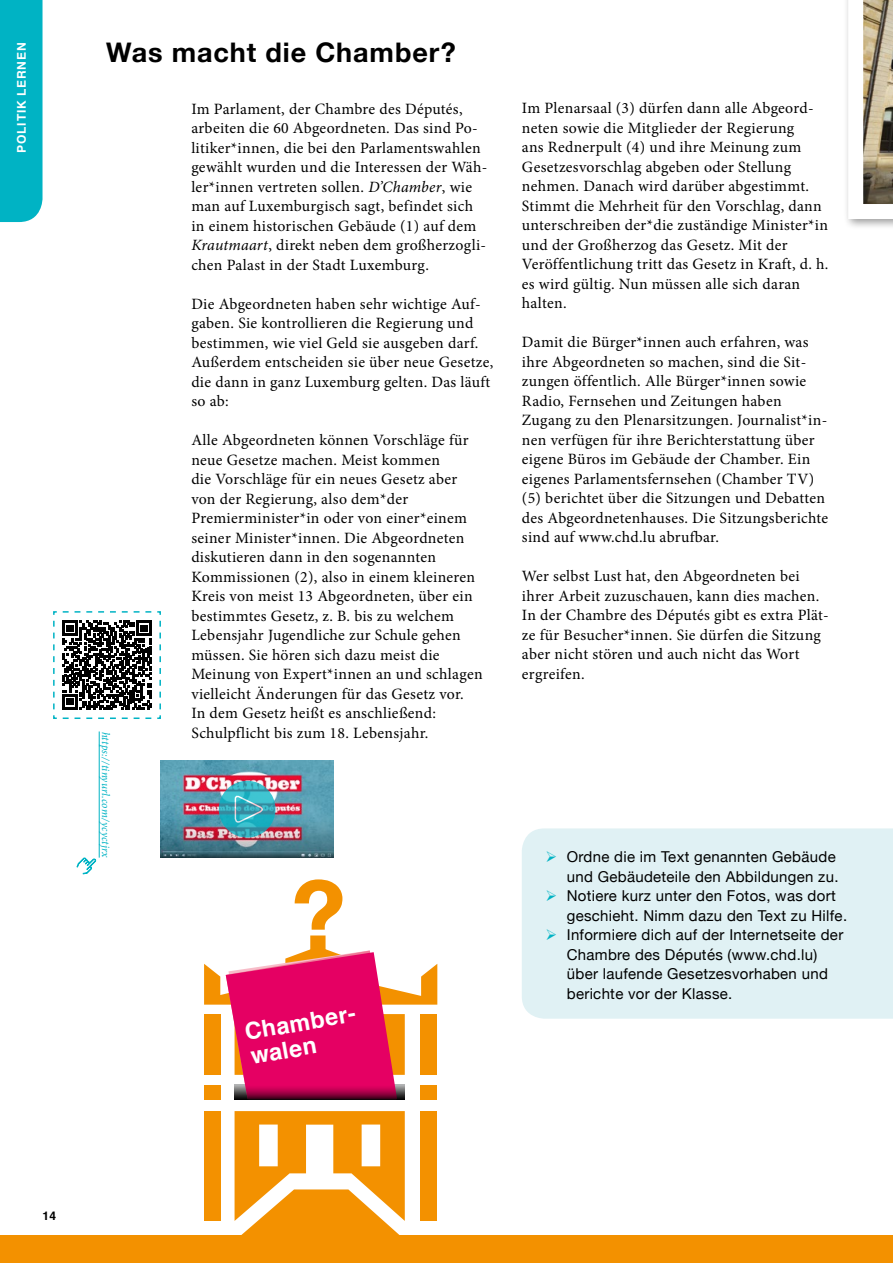
<style>
.page{position:relative;width:893px;height:1263px;background:#fff}
.page>*{position:absolute;margin:0;border:0;box-sizing:border-box;transform-origin:0 0}
.t1{font:700 27px "Helvetica Neue";letter-spacing:.035em;color:#000}
.t2{font:700 23.4px/24.5px "Helvetica";color:#fff}
.t3{font:15.75px/19.5px "Minion Pro";letter-spacing:.02em;color:#000}
.t4{font:15px/19.5px "Helvetica Neue";letter-spacing:.02em;color:#000}
.t5{font:700 12px "Helvetica";letter-spacing:.065em;color:#fff}
.t6{font:700 12px "Helvetica";color:#000}
.t7{font:italic 11.25px "Minion Pro";letter-spacing:.01em;color:#00b3c4}
.s1{font-style:italic}
</style>
<div class="page">
<div style="left:522px;top:828px;width:371px;height:191px;background:#e0f1f4"></div>
<svg style="left:846px;top:0;width:47px;height:226px"></svg>
<svg style="left:53px;top:611px;width:108px;height:108px"></svg>
<hr style="left:99px;top:731px;width:1px;height:127px;background:#00b3c4">
<svg style="left:204px;top:1111px;width:233px;height:124px"></svg>
<div style="left:0;top:1235px;width:601px;height:28px;background:#f39100"></div>
<div style="left:578px;top:1235px;width:315px;height:28px;background:#f39100"></div>
<svg style="left:204px;top:879px;width:233px;height:220px"></svg>
<svg style="left:76px;top:857px;width:21px;height:18px"></svg>
<img style="left:161px;top:761px;width:172px;height:97px">
<svg style="left:219px;top:781px;width:57px;height:56px;background:#3ab"></svg>
<svg style="left:234px;top:795px;width:31px;height:29px"></svg>
<div style="left:0;top:0;width:43px;height:222px;background:#00b3c4"></div>
<svg style="left:547px;top:851px;width:9px;height:11px"></svg>
<svg style="left:547px;top:890px;width:9px;height:11px"></svg>
<svg style="left:547px;top:929px;width:9px;height:11px"></svg>
<p class="t5" style="left:12px;top:153px;width:112px;rotate:-90deg">POLITIK LERNEN</p>
<h1 class="t1" style="left:106px;top:31px;width:351px">Was macht die Chamber?</h1>
<p class="t7" style="left:113px;top:731px;width:128px;rotate:90deg">https://tinyurl.com/ycyctjrx</p>
<p class="t3" style="left:191px;top:99px;width:298px">Im Parlament, der Chambre des Députés, arbeiten die 60 Abgeordneten. Das sind Po&shy;litiker*innen, die bei den Parlamentswahlen gewählt wurden und die Interessen der Wäh&shy;ler*innen vertreten sollen. <span class="s1">D’Chamber</span>, wie man auf Luxemburgisch sagt, befindet sich in einem historischen Gebäude (1) auf dem <span class="s1">Krautmaart</span>, direkt neben dem großherzogli&shy;chen Palast in der Stadt Luxemburg.</p>
<p class="t3" style="left:191px;top:294px;width:303px">Die Abgeordneten haben sehr wichtige Auf&shy;gaben. Sie kontrollieren die Regierung und bestimmen, wie viel Geld sie ausgeben darf.<br>Außerdem entscheiden sie über neue Gesetze, die dann in ganz Luxemburg gelten. Das läuft so ab:</p>
<p class="t3" style="left:191px;top:430px;width:293px">Alle Abgeordneten können Vorschläge für neue Gesetze machen. Meist kommen<br>die Vorschläge für ein neues Gesetz aber von der Regierung, also dem*der Premierminister*in oder von einer*einem seiner Minister*innen. Die Abgeordneten diskutieren dann in den sogenannten Kommissionen (2), also in einem kleineren Kreis von meist 13 Abgeordneten, über ein bestimmtes Gesetz, z. B. bis zu welchem Lebensjahr Jugendliche zur Schule gehen müssen. Sie hören sich dazu meist die Meinung von Expert*innen an und schlagen vielleicht Änderungen für das Gesetz vor.<br>In dem Gesetz heißt es anschließend:<br>Schulpflicht bis zum 18. Lebensjahr.</p>
<h2 class="t2" style="left:243px;top:1020px;width:117px;rotate:-10deg">Chamber&shy;walen</h2>
<p class="t3" style="left:522px;top:99px;width:308px">Im Plenarsaal (3) dürfen dann alle Abgeord&shy;neten sowie die Mitglieder der Regierung<br>ans Rednerpult (4) und ihre Meinung zum Gesetzesvorschlag abgeben oder Stellung nehmen. Danach wird darüber abgestimmt.<br>Stimmt die Mehrheit für den Vorschlag, dann unterschreiben der*die zuständige Minister*in und der Großherzog das Gesetz. Mit der Veröffentlichung tritt das Gesetz in Kraft, d. h. es wird gültig. Nun müssen alle sich daran halten.</p>
<p class="t3" style="left:522px;top:333px;width:308px">Damit die Bürger*innen auch erfahren, was ihre Abgeordneten so machen, sind die Sit&shy;zungen öffentlich. Alle Bürger*innen sowie Radio, Fernsehen und Zeitungen haben Zugang zu den Plenarsitzungen. Journalist*in&shy;nen verfügen für ihre Berichterstattung über eigene Büros im Gebäude der Chamber. Ein eigenes Parlamentsfernsehen (Chamber TV) (5) berichtet über die Sitzungen und Debatten des Abgeordnetenhauses. Die Sitzungsberichte sind auf www.chd.lu abrufbar.</p>
<p class="t3" style="left:522px;top:567px;width:308px">Wer selbst Lust hat, den Abgeordneten bei ihrer Arbeit zuzuschauen, kann dies machen.<br>In der Chambre des Députés gibt es extra Plät&shy;ze für Besucher*innen. Sie dürfen die Sitzung aber nicht stören und auch nicht das Wort ergreifen.</p>
<p class="t4" style="left:567px;top:848px;width:282px">Ordne die im Text genannten Gebäude und Gebäudeteile den Abbildungen zu.<br>Notiere kurz unter den Fotos, was dort geschieht. Nimm dazu den Text zu Hilfe.<br>Informiere dich auf der Internetseite der Chambre des Députés (www.chd.lu) über laufende Gesetzesvorhaben und berichte vor der Klasse.</p>
<p class="t6" style="left:43px;top:1206px;width:15px">14</p>
</div>
